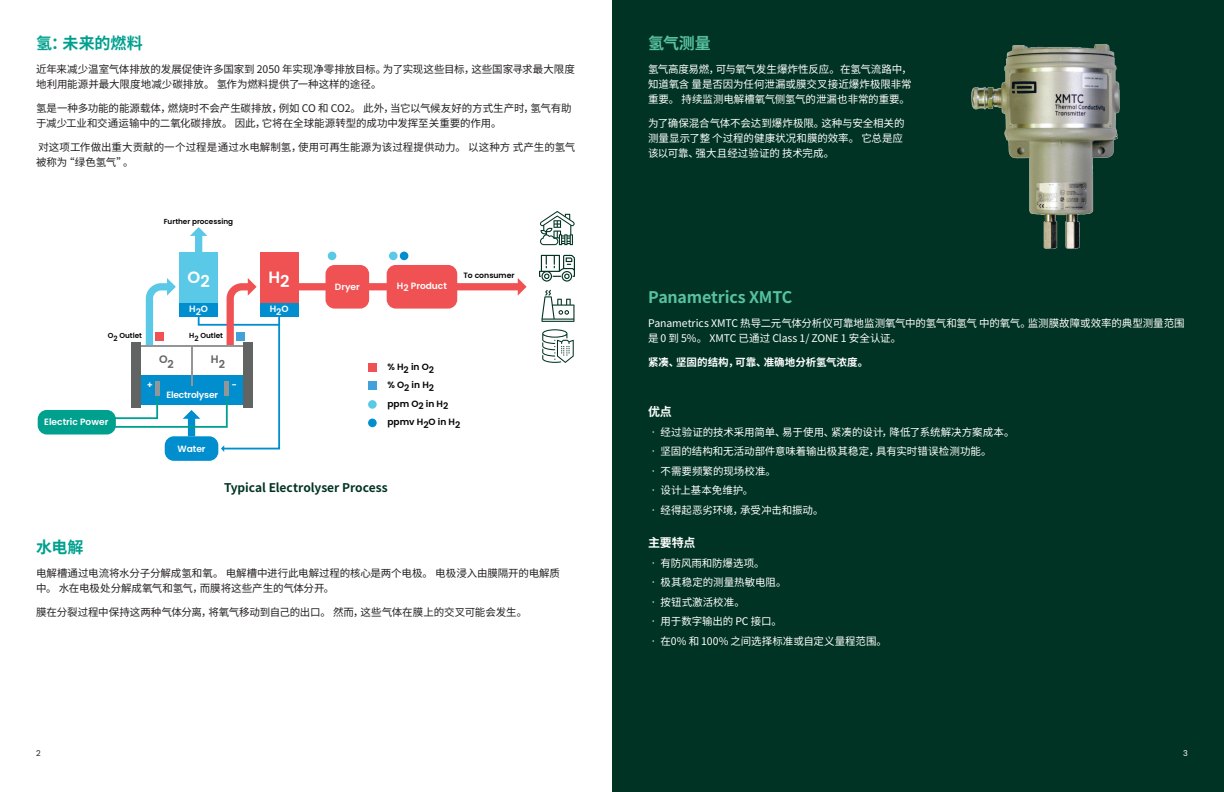
<style>
.page{position:relative;width:1224px;height:792px;background:#fff}
.page>*{position:absolute;margin:0;border:0;box-sizing:border-box;transform-origin:0 0}
.t1{font:600 16.4px "Poppins";color:#fff}
.t2{font:700 16px "Noto Sans SC";letter-spacing:-.01em;color:#59c1a3}
.t3{font:700 16px "Noto Sans SC";letter-spacing:-.005em;color:#00a08f}
.t4{font:700 12px "Noto Sans SC";letter-spacing:-.005em;color:#003323}
.t5{font:700 12px "Noto Sans SC";letter-spacing:-.005em;color:#fff}
.t6{font:600 10.9px "Poppins";color:#626363}
.t7{font:10.5px/15px "Noto Sans SC";letter-spacing:-.005em;color:#fff}
.t8{font:10.5px/15px "Noto Sans SC";letter-spacing:-.005em;color:#231f20}
.t9{font:700 10.5px "Noto Sans SC";letter-spacing:.005em;color:#fff}
.t10{font:600 9.1px "Poppins";color:#fff}
.t11{font:600 9.1px/18.2px "Poppins";color:#040503}
.t12{font:600 9.1px "Poppins";letter-spacing:-.02em;color:#fff}
.t13{font:8px "Poppins";color:#231f20}
.t14{font:8px "Poppins";color:#fff}
.t15{font:600 7.7px "Poppins";color:#040503}
.t16{font:600 7.3px "Poppins";color:#040503}
</style>
<div class="page">
<div style="left:612px;top:0;width:612px;height:792px;background:#003323"></div>
<svg style="left:540px;top:211px;width:35px;height:34px"></svg>
<svg style="left:542px;top:329px;width:32px;height:34px"></svg>
<svg style="left:542px;top:290px;width:33px;height:32px"></svg>
<svg style="left:539px;top:255px;width:36px;height:27px"></svg>
<div style="left:179px;top:252px;width:39px;height:65px;background:#59c9e7"></div>
<div style="left:260px;top:252px;width:39px;height:65px;background:#f05153"></div>
<div style="left:260px;top:303px;width:39px;height:14px;background:#008ecf"></div>
<div style="left:295px;top:283px;width:224px;height:7px;background:#f05153"></div>
<svg style="left:518px;top:278px;width:9px;height:18px"></svg>
<div style="left:387px;top:265px;width:70px;height:44px;background:#f05153;border-radius:9px"></div>
<div style="left:326px;top:265px;width:43px;height:44px;background:#f05153;border-radius:9px"></div>
<div style="left:165px;top:436px;width:53px;height:25px;background:#008ecf;border-radius:9px"></div>
<div style="left:38px;top:410px;width:78px;height:24px;background:#00a08f;border-radius:9px"></div>
<div style="left:195px;top:235px;width:7px;height:21px;background:#59c9e7"></div>
<svg style="left:190px;top:227px;width:17px;height:9px"></svg>
<div style="left:328px;top:252px;width:8px;height:8px;background:#59c9e7;border-radius:50%"></div>
<div style="left:389px;top:252px;width:9px;height:8px;background:#59c9e7;border-radius:50%"></div>
<div style="left:400px;top:252px;width:8px;height:8px;background:#008ecf;border-radius:50%"></div>
<div style="left:368px;top:400px;width:9px;height:9px;background:#59c9e7;border-radius:50%"></div>
<div style="left:368px;top:419px;width:9px;height:8px;background:#008ecf;border-radius:50%"></div>
<div style="left:368px;top:363px;width:9px;height:9px;background:#f05153"></div>
<div style="left:368px;top:382px;width:9px;height:8px;background:#43a1d9"></div>
<img style="left:971px;top:43px;width:149px;height:206px">
<svg style="left:112px;top:278px;width:169px;height:174px"></svg>
<p class="t3" style="left:36px;top:34px;width:108px">氢：未来的燃料</p>
<p class="t8" style="left:36px;top:62px;width:541px">近年来减少温室气体排放的发展促使许多国家到 2050 年实现净零排放目标。为了实现这些目标，这些国家寻求最大限度地利用能源并最大限度地减少碳排放。 氢作为燃料提供了一种这样的途径。</p>
<p class="t8" style="left:36px;top:101px;width:537px">氢是一种多功能的能源载体，燃烧时不会产生碳排放，例如 CO 和 CO2。 此外，当它以气候友好的方式生产时，氢气有助于减少工业和交通运输中的二氧化碳排放。 因此，它将在全球能源转型的成功中发挥至关重要的作用。</p>
<p class="t8" style="left:36px;top:140px;width:541px">对这项工作做出重大贡献的一个过程是通过水电解制氢，使用可再生能源为该过程提供动力。 以这种方 式产生的氢气被称为“绿色氢气”。</p>
<p class="t16" style="left:164px;top:217px;width:71px">Further processing</p>
<p class="t16" style="left:108px;top:332px;width:36px">O2 Outlet</p>
<p class="t1" style="left:188px;top:270px;width:24px">O2</p>
<p class="t10" style="left:189px;top:304px;width:20px">H2O</p>
<p class="t16" style="left:189px;top:332px;width:35px">H2 Outlet</p>
<p class="t6" style="left:159px;top:355px;width:16px">O2</p>
<p class="t6" style="left:211px;top:355px;width:16px">H2</p>
<p class="t10" style="left:44px;top:417px;width:66px">Electric Power</p>
<p class="t10" style="left:147px;top:379px;width:8px">+</p>
<p class="t12" style="left:166px;top:390px;width:53px">Electrolyser</p>
<p class="t10" style="left:177px;top:443px;width:30px">Water</p>
<p class="t1" style="left:269px;top:268px;width:13px">H</p>
<p class="t15" style="left:463px;top:271px;width:53px">To consumer</p>
<p class="t1" style="left:280px;top:272px;width:11px">2</p>
<p class="t10" style="left:335px;top:281px;width:26px">Dryer</p>
<p class="t10" style="left:397px;top:280px;width:52px">H2 Product</p>
<p class="t10" style="left:270px;top:304px;width:20px">H2O</p>
<p class="t11" style="left:387px;top:358px;width:74px">% H2 in O2<br>% O2 in H2<br>ppm O2 in H2 ppmv H2O in H2</p>
<p class="t4" style="left:224px;top:481px;width:165px">Typical Electrolyser Process</p>
<p class="t3" style="left:36px;top:538px;width:49px">水电解</p>
<p class="t8" style="left:36px;top:566px;width:526px">电解槽通过电流将水分子分解成氢和氧。 电解槽中进行此电解过程的核心是两个电极。 电极浸入由膜隔开的电解质中。 水在电极处分解成氧气和氢气，而膜将这些产生的气体分开。</p>
<p class="t8" style="left:36px;top:605px;width:493px">膜在分裂过程中保持这两种气体分离，将氧气移动到自己的出口。 然而，这些气体在膜上的交叉可能会发生。</p>
<p class="t2" style="left:648px;top:34px;width:64px">氢气测量</p>
<p class="t7" style="left:648px;top:62px;width:265px;text-align:justify">氢气高度易燃，可与氧气发生爆炸性反应。 在氢气流路中，知道氧含 量是否因为任何泄漏或膜交叉接近爆炸极限非常重要。 持续监测电解槽氧气侧氢气的泄漏也非常的重要。</p>
<p class="t7" style="left:648px;top:116px;width:258px">为了确保混合气体不会达到爆炸极限。这种与安全相关的测量显示了整 个过程的健康状况和膜的效率。 它总是应该以可靠、强大且经过验证的 技术完成。</p>
<p class="t2" style="left:648px;top:288px;width:146px">Panametrics XMTC</p>
<p class="t7" style="left:648px;top:316px;width:538px">Panametrics XMTC 热导二元气体分析仪可靠地监测氧气中的氢气和氢气 中的氧气。监测膜故障或效率的典型测量范围是 0 到 5%。 XMTC 已通过 Class 1/ ZONE 1 安全认证。</p>
<p class="t9" style="left:648px;top:356px;width:222px">紧凑、坚固的结构，可靠、准确地分析氢气浓度。</p>
<p class="t5" style="left:648px;top:405px;width:25px">优点</p>
<p class="t7" style="left:648px;top:425px;width:368px">• 经过验证的技术采用简单、易于使用、紧凑的设计，降低了系统解决方案成本。</p>
<p class="t7" style="left:648px;top:444px;width:345px">• 坚固的结构和无活动部件意味着输出极其稳定，具有实时错误检测功能。</p>
<p class="t7" style="left:648px;top:464px;width:130px">• 不需要频繁的现场校准。</p>
<p class="t7" style="left:648px;top:483px;width:107px">• 设计上基本免维护。</p>
<p class="t7" style="left:648px;top:503px;width:177px">• 经得起恶劣环境，承受冲击和振动。</p>
<p class="t5" style="left:648px;top:536px;width:49px">主要特点</p>
<p class="t7" style="left:648px;top:556px;width:118px">• 有防风雨和防爆选项。</p>
<p class="t7" style="left:648px;top:575px;width:140px">• 极其稳定的测量热敏电阻。</p>
<p class="t7" style="left:648px;top:595px;width:98px">• 按钮式激活校准。</p>
<p class="t7" style="left:648px;top:614px;width:135px">• 用于数字输出的 PC 接口。</p>
<p class="t7" style="left:648px;top:634px;width:241px">• 在0% 和 100% 之间选择标准或自定义量程范围。</p>
<p class="t13" style="left:36px;top:749px;width:6px">2</p>
<p class="t14" style="left:1183px;top:749px;width:6px">3</p>
</div>
